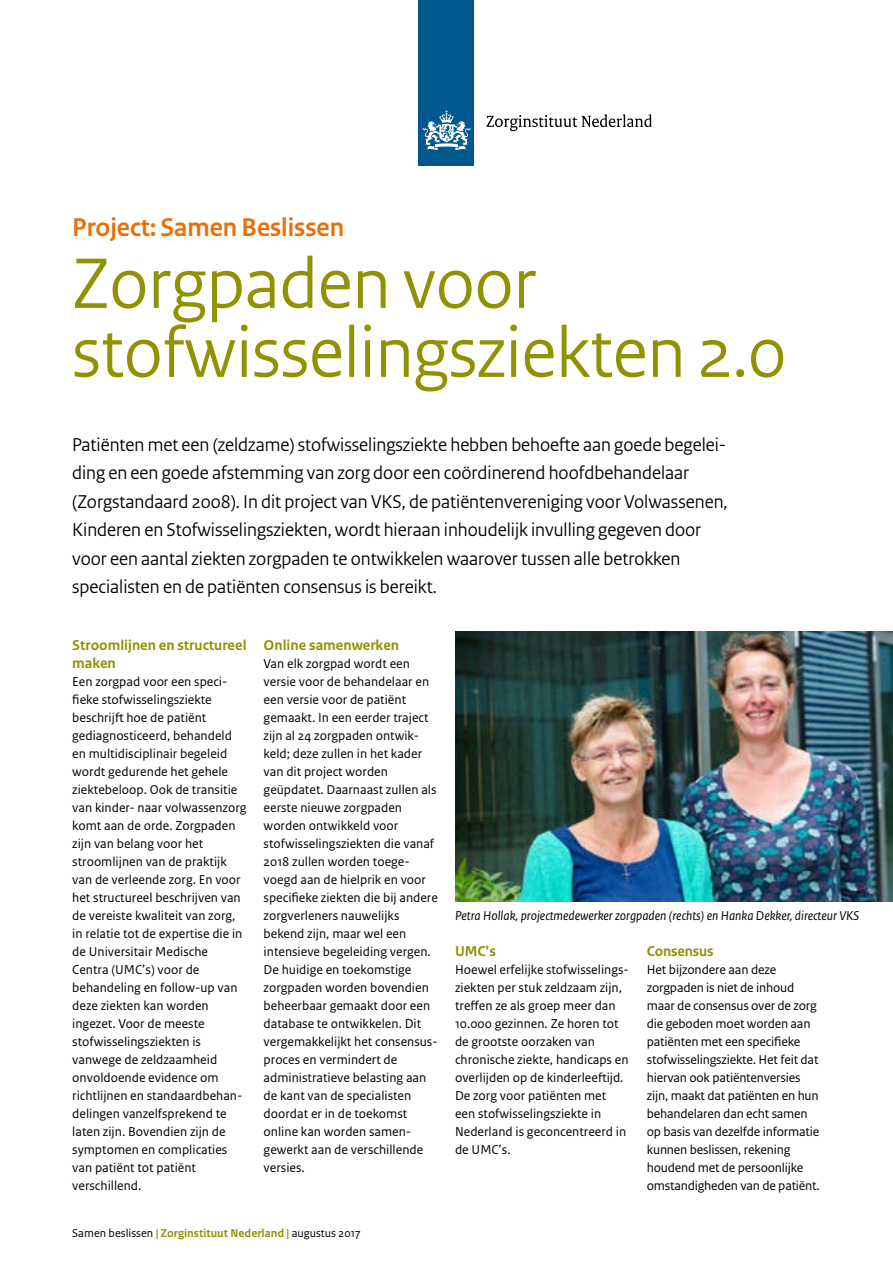
<style>
.page{position:relative;width:893px;height:1263px;background:#fff}
.page>*{position:absolute;margin:0;border:0;box-sizing:border-box;transform-origin:0 0}
.t1{font:75px/69px "Rijksoverheid Sans Heading";color:#8f9201}
.t2{font:700 27px "Rijksoverheid Sans Heading";color:#eb6e08}
.t3{font:19.5px/28.5px "Rijksoverheid Sans Heading";color:#000}
.t4{font:700 15px/18px "Rijksoverheid Sans Text";color:#8f9201}
.t5{font:13.5px/18px "Rijksoverheid Sans Text";color:#000}
.t6{font:italic 13.5px "Rijksoverheid Sans Text";color:#000}
.t7{font:12px "Rijksoverheid Sans Text";color:#000}
.s1{font-weight:700;color:#8f9201}
</style>
<div class="page">
<img style="left:455px;top:631px;width:438px;height:271px">
<div style="left:419px;top:0;width:55px;height:166px;background:#00598e"></div>
<svg style="left:423px;top:110px;width:47px;height:40px"></svg>
<svg style="left:486px;top:114px;width:166px;height:17px"></svg>
<h2 class="t2" style="left:72px;top:212px;width:273px">Project: Samen Beslissen</h2>
<h1 class="t1" style="left:72px;top:250px;width:716px">Zorgpaden voor stofwisselingsziekten 2.0</h1>
<p class="t3" style="left:72px;top:430px;width:657px">Patiënten met een (zeldzame) stofwisselingsziekte hebben behoefte aan goede begelei&shy;ding en een goede afstemming van zorg door een coördinerend hoofdbehandelaar (Zorgstandaard 2008). In dit project van VKS, de patiëntenvereniging voor Volwassenen, Kinderen en Stofwisselingsziekten, wordt hieraan inhoudelijk invulling gegeven door voor een aantal ziekten zorgpaden te ontwikkelen waarover tussen alle betrokken specialisten en de patiënten consensus is bereikt.</p>
<p class="t4" style="left:72px;top:636px;width:176px">Stroomlijnen en structureel maken</p>
<p class="t5" style="left:72px;top:673px;width:176px">Een zorgpad voor een speci&shy;fieke stofwisselingsziekte beschrijft hoe de patiënt gediagnosticeerd, behandeld en multidisciplinair begeleid wordt gedurende het gehele ziektebeloop. Ook de transitie van kinder- naar volwassenzorg komt aan de orde. Zorgpaden zijn van belang voor het stroomlijnen van de praktijk van de verleende zorg. En voor het structureel beschrijven van de vereiste kwaliteit van zorg, in relatie tot de expertise die in de Universitair Medische<br>Centra (UMC’s) voor de behandeling en follow-up van deze ziekten kan worden ingezet. Voor de meeste stofwisselingsziekten is vanwege de zeldzaamheid onvoldoende evidence om richtlijnen en standaardbehan&shy;delingen vanzelfsprekend te laten zijn. Bovendien zijn de symptomen en complicaties van patiënt tot patiënt verschillend.</p>
<p class="t4" style="left:264px;top:636px;width:137px">Online samenwerken</p>
<p class="t5" style="left:264px;top:655px;width:176px">Van elk zorgpad wordt een versie voor de behandelaar en een versie voor de patiënt gemaakt. In een eerder traject zijn al 24 zorgpaden ontwik&shy;keld; deze zullen in het kader van dit project worden geüpdatet. Daarnaast zullen als eerste nieuwe zorgpaden worden ontwikkeld voor stofwisselingsziekten die vanaf<br>2018 zullen worden toege&shy;voegd aan de hielprik en voor specifieke ziekten die bij andere zorgverleners nauwelijks bekend zijn, maar wel een intensieve begeleiding vergen.<br>De huidige en toekomstige zorgpaden worden bovendien beheerbaar gemaakt door een database te ontwikkelen. Dit vergemakkelijkt het consensus&shy;proces en vermindert de administratieve belasting aan de kant van de specialisten doordat er in de toekomst online kan worden samen&shy;gewerkt aan de verschillende versies.</p>
<p class="t7" style="left:72px;top:1227px;width:290px">Samen beslissen <span class="s1">| Zorginstituut Nederland |</span> augustus 2017</p>
<p class="t6" style="left:455px;top:908px;width:406px">Petra Hollak, projectmedewerker zorgpaden (rechts) en Hanka Dekker, directeur VKS</p>
<p class="t4" style="left:455px;top:942px;width:42px">UMC’s</p>
<p class="t5" style="left:455px;top:961px;width:175px">Hoewel erfelijke stofwisselings&shy;ziekten per stuk zeldzaam zijn, treffen ze als groep meer dan<br>10.000 gezinnen. Ze horen tot de grootste oorzaken van chronische ziekte, handicaps en overlijden op de kinderleeftijd.<br>De zorg voor patiënten met een stofwisselingsziekte in<br>Nederland is geconcentreerd in de UMC’s.</p>
<p class="t4" style="left:647px;top:942px;width:68px">Consensus</p>
<p class="t5" style="left:647px;top:961px;width:174px">Het bijzondere aan deze zorgpaden is niet de inhoud maar de consensus over de zorg die geboden moet worden aan patiënten met een specifieke stofwisselingsziekte. Het feit dat hiervan ook patiëntenversies zijn, maakt dat patiënten en hun behandelaren dan echt samen op basis van dezelfde informatie kunnen beslissen, rekening houdend met de persoonlijke omstandigheden van de patiënt.</p>
</div>
